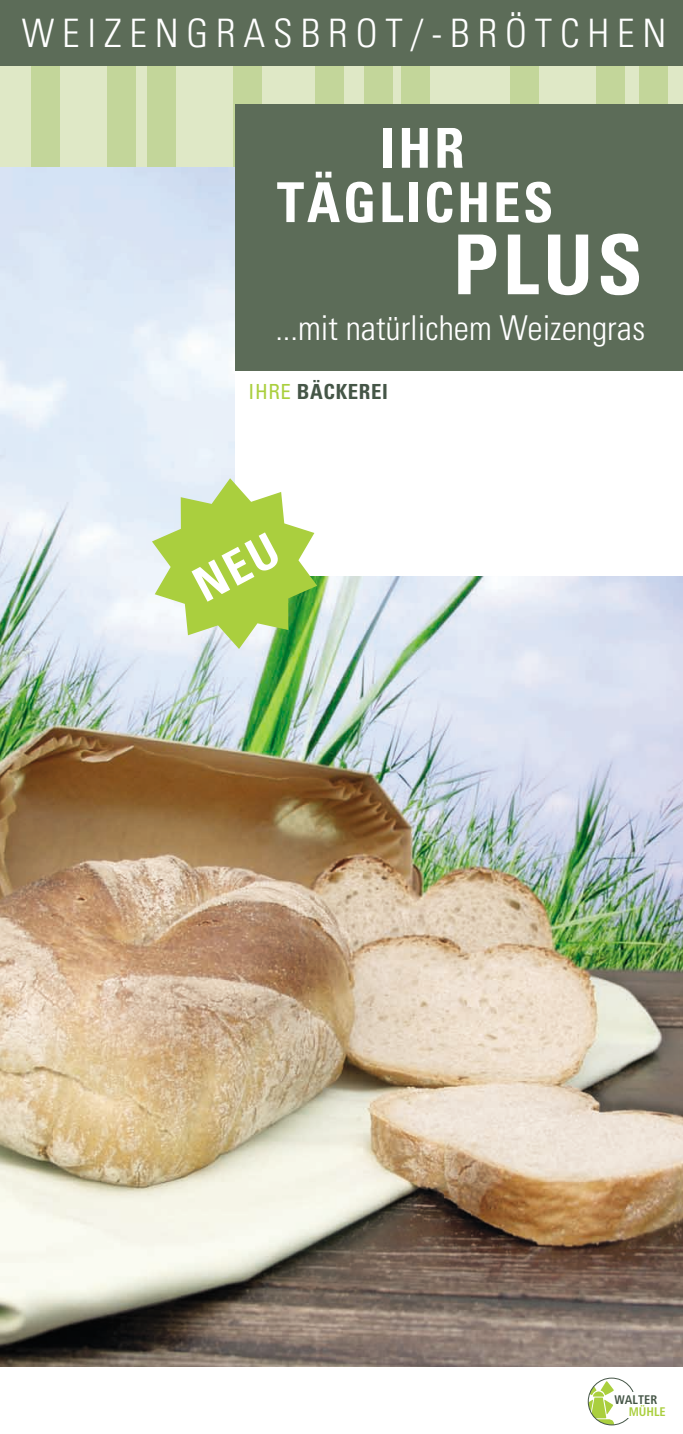
<style>
.page{position:relative;width:683px;height:1434px;background:#fff}
.page>*{position:absolute;margin:0;border:0;box-sizing:border-box;transform-origin:0 0}
.t1{font:700 condensed 82.6px "Univers";color:#fff}
.t2{font:700 condensed 55.12px "Univers";letter-spacing:.05em;color:#fff}
.t3{font:300 condensed 39.2px "Univers";letter-spacing:.2em;color:#fff}
.t4{font:300 condensed 34.3px "Univers";color:#fff}
.t5{font:700 condensed 20.82px "Univers";letter-spacing:.03em;color:#455647}
.t6{font:700 condensed 12.42px "Frutiger";color:#455647}
.t7{font:700 condensed 12.42px "Frutiger";color:#aacf3e}
.s1{font-weight:400;color:#aacf3e}
</style>
<div class="page">
<img style="left:0;top:166px;width:682px;height:1201px">
<div style="left:0;top:60px;width:682px;height:106px;background:#dfe8c6"></div>
<div style="left:31px;top:60px;width:29px;height:106px;background:#c3d69a"></div>
<div style="left:107px;top:60px;width:28px;height:106px;background:#c3d69a"></div>
<div style="left:147px;top:60px;width:29px;height:106px;background:#c3d69a"></div>
<div style="left:233px;top:60px;width:28px;height:106px;background:#c3d69a"></div>
<div style="left:315px;top:60px;width:28px;height:106px;background:#c3d69a"></div>
<div style="left:364px;top:60px;width:28px;height:106px;background:#c3d69a"></div>
<div style="left:401px;top:60px;width:28px;height:106px;background:#c3d69a"></div>
<div style="left:510px;top:60px;width:28px;height:106px;background:#c3d69a"></div>
<div style="left:639px;top:60px;width:28px;height:106px;background:#c3d69a"></div>
<div style="left:595px;top:60px;width:29px;height:106px;background:#c3d69a"></div>
<div style="left:0;top:0;width:682px;height:65px;background:#5c6c58"></div>
<div style="left:235px;top:104px;width:447px;height:280px;background:#5c6c58"></div>
<div style="left:235px;top:371px;width:447px;height:204px;background:#fff"></div>
<svg style="left:589px;top:1380px;width:25px;height:45px"></svg>
<div style="left:587px;top:1377px;width:48px;height:48px;border:1px solid #455647;border-radius:50%"></div>
<div style="left:622px;top:1393px;width:24px;height:25px;background:#fff"></div>
<svg style="left:152px;top:478px;width:165px;height:171px"></svg>
<p class="t3" style="left:22px;top:19px;width:646px">WEIZENGRASBROT/-BRÖTCHEN</p>
<h2 class="t2" style="left:380px;top:128px;width:86px">IHR</h2>
<h2 class="t2" style="left:277px;top:182px;width:278px">TÄGLICHES</h2>
<h1 class="t1" style="left:453px;top:235px;width:191px">PLUS</h1>
<p class="t4" style="left:275px;top:316px;width:371px">...mit natürlichem Weizengras</p>
<p class="t5" style="left:248px;top:384px;width:141px"><span class="s1">IHRE</span> BÄCKEREI</p>
<p class="t6" style="left:614px;top:1394px;width:44px">WALTER</p>
<p class="t7" style="left:628px;top:1406px;width:39px">MÜHLE</p>
</div>
